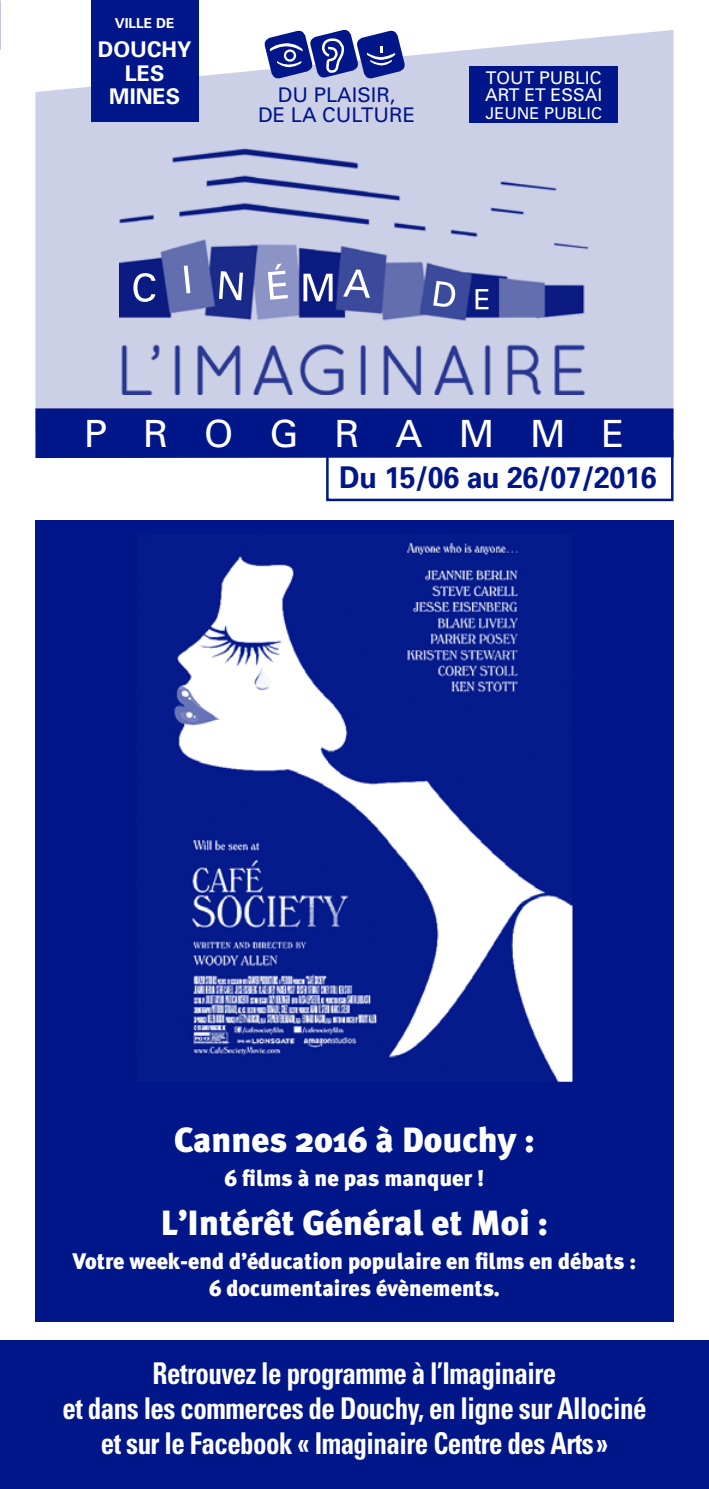
<style>
.page{position:relative;width:709px;height:1489px;background:#fff}
.page>*{position:absolute;margin:0;border:0;box-sizing:border-box;transform-origin:0 0}
.t1{font:37.5px "Univers";letter-spacing:.96em;color:#fff}
.t2{font:900 35px "Meta Plus";color:#fff}
.t3{font:700 condensed 30px/35px "Univers";letter-spacing:-.02em;color:#fff;text-align:center;scale:.9 1}
.t4{font:700 30px "Univers";letter-spacing:-.01em;color:#001689;scale:.95 1}
.t5{font:900 22.5px/27px "Meta Plus";color:#fff;text-align:center}
.t6{font:700 21.5px/23.5px "Univers";color:#fff;text-align:center}
.t7{font:20.25px/20.2px "Univers";color:#001689;text-align:right}
.t8{font:17.5px/17.5px "Univers";color:#fff}
.t9{font:16.25px "Univers";color:#fff}
.t10{font:700 13.75px "Univers";color:#fff}
</style>
<div class="page">
<div style="left:35px;top:520px;width:638px;height:801px;background:#001689"></div>
<img style="left:173px;top:542px;width:399px;height:538px">
<div style="left:0;top:1339px;width:709px;height:149px;background:#001689"></div>
<div style="left:326px;top:439px;width:347px;height:62px;background:#fff;border:2px solid #001689"></div>
<svg style="left:35px;top:30px;width:638px;height:378px;background:#d0d4e9"></svg>
<div style="left:35px;top:408px;width:638px;height:50px;background:#001689"></div>
<div style="left:91px;top:0;width:107px;height:121px;background:#001689"></div>
<svg style="left:263px;top:29px;width:143px;height:120px;background:#9ca4d1"></svg>
<div style="left:469px;top:66px;width:149px;height:57px;background:#001689"></div>
<img style="left:120px;top:149px;width:467px;height:246px">
<svg style="left:133px;top:273px;width:22px;height:29px"></svg>
<svg style="left:184px;top:265px;width:6px;height:28px"></svg>
<svg style="left:219px;top:271px;width:24px;height:29px"></svg>
<svg style="left:268px;top:263px;width:20px;height:37px"></svg>
<svg style="left:303px;top:274px;width:29px;height:27px"></svg>
<svg style="left:343px;top:269px;width:27px;height:29px"></svg>
<svg style="left:433px;top:281px;width:22px;height:26px"></svg>
<svg style="left:475px;top:289px;width:13px;height:20px"></svg>
<p class="t10" style="left:115px;top:15px;width:9px">VILL</p>
<p class="t10" style="left:144px;top:15px;width:32px">E DE</p>
<p class="t6" style="left:98px;top:38px;width:95px">DOUCHY<br>LES<br>MINES</p>
<p class="t7" style="left:258px;top:85px;width:144px">ISIR,<br>DE LA CULTURE</p>
<p class="t7" style="left:278px;top:85px;width:49px">DU PLA</p>
<p class="t8" style="left:485px;top:69px;width:109px">TOUT PU BLIC<br>ART ET ESS</p>
<p class="t8" style="left:584px;top:87px;width:16px">AI</p>
<p class="t9" style="left:485px;top:104px;width:109px">JEUNE PUBLIC</p>
<p class="t1" style="left:84px;top:412px;width:542px">PROGRAMME</p>
<p class="t4" style="left:339px;top:459px;width:335px">Du 15/06 au 26/07/2016</p>
<p class="t2" style="left:174px;top:1118px;width:362px">Cannes 2016 à Douchy :</p>
<p class="t5" style="left:224px;top:1164px;width:261px">6 films à ne pas manquer !</p>
<p class="t2" style="left:160px;top:1201px;width:389px">L’Intérêt Général et Moi :</p>
<p class="t5" style="left:73px;top:1247px;width:565px">Votre week-end d’éducation populaire en films en débats :<br>6 documentaires évènements.</p>
<p class="t3" style="left:62px;top:1354px;width:650px">Retrouvez le programme à l’Imaginaire<br>et dans les commerces de Douchy, en ligne sur Allociné et sur le Facebook « Imaginaire Centre des Arts»</p>
</div>
